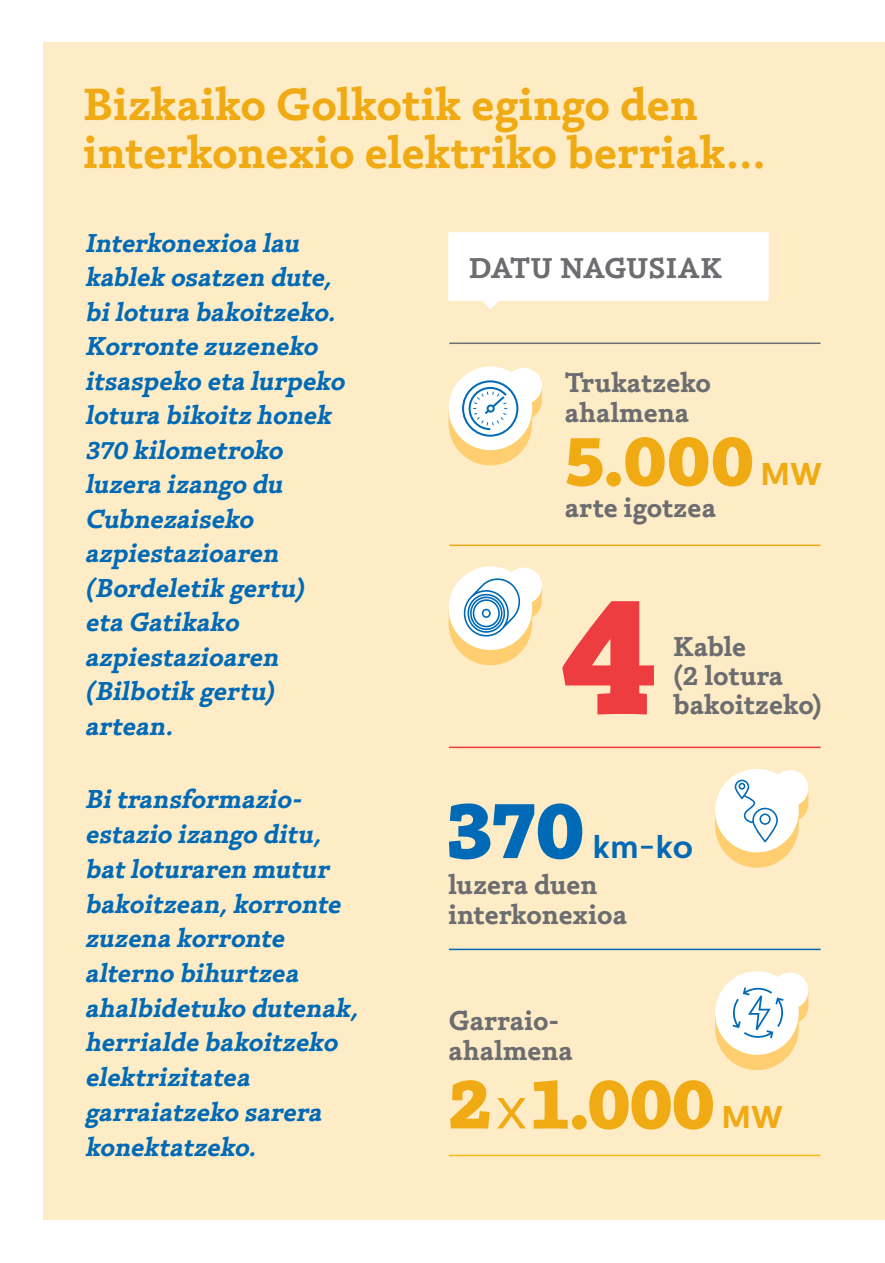
<style>
.page{position:relative;width:885px;height:1263px;background:#fff}
.page>*{position:absolute;margin:0;border:0;box-sizing:border-box;transform-origin:0 0}
.t1{font:700 185.7px "Silica";color:#ee3d41}
.t2{font:700 90px "Silica";color:#016ab6}
.t3{font:700 79.5px "Silica";letter-spacing:.015em;color:#f0ab14}
.t4{font:600 49.5px/48px "Silica";letter-spacing:.005em;color:#f0ab14}
.t5{font:600 31.5px "Silica";letter-spacing:.01em;color:#6c6d70}
.t6{font:700 31.5px "Centrale Sans";color:#016ab6}
.t7{font:700 31.5px "Centrale Sans";color:#f0ab14}
.t8{font:600 30px/30px "Silica";letter-spacing:.01em;color:#6c6d70}
.t9{font:italic 600 28.5px/34.5px "Silica";color:#016ab6}
.s1{font-family:"Centrale Sans";font-weight:400;font-size:58.5px}
</style>
<div class="page">
<div style="left:43px;top:43px;width:841px;height:1177px;background:#feecc6"></div>
<hr style="left:449px;top:545px;width:371px;height:1px;background:#f0ab14">
<hr style="left:449px;top:747px;width:371px;height:1px;background:#ee3d41">
<hr style="left:449px;top:949px;width:371px;height:1px;background:#016ab6">
<hr style="left:449px;top:1155px;width:371px;height:1px;background:#fcb814">
<svg style="left:715px;top:971px;width:93px;height:99px"></svg>
<svg style="left:715px;top:769px;width:93px;height:99px"></svg>
<svg style="left:448px;top:367px;width:94px;height:98px"></svg>
<svg style="left:448px;top:566px;width:94px;height:99px"></svg>
<svg style="left:448px;top:232px;width:320px;height:77px;background:#fefcf8"></svg>
<hr style="left:449px;top:342px;width:371px;height:2px;background:#6c6d70">
<p class="t4" style="left:84px;top:80px;width:683px">Bizkaiko Golkotik egingo den interkonexio elektriko berriak...</p>
<p class="t9" style="left:85px;top:225px;width:267px">Interkonexioa lau kablek osatzen dute, bilotura bakoitzeko.<br>Korronte zuzeneko itsasp eko eta lurp eko lotura bikoitz honek<br>370 kilometroko luzera izango du<br>Cubnezaiseko</p>
<p class="t9" style="left:85px;top:536px;width:226px">azpiestazioaren (Bordeletik gertu) eta Gatikako azpiestazioaren (Bilbotik gertu) artean.</p>
<p class="t9" style="left:85px;top:782px;width:280px">Bitransformazio&shy;estazio izango ditu, bat loturaren mutur bakoitzean,korronte zuzena korronte alterno bihurtzea ahalbidetuko dutenak, herrialde bakoitzeko elektrizitatea garraiatzeko sarera konektatzeko.</p>
<p class="t5" style="left:469px;top:250px;width:254px">DATU NAGUSIAK</p>
<p class="t8" style="left:565px;top:367px;width:147px">Trukatzeko ahalmena</p>
<p class="t3" style="left:564px;top:412px;width:190px">5.000</p>
<p class="t8" style="left:565px;top:492px;width:152px">arte igotzea</p>
<p class="t7" style="left:760px;top:455px;width:63px">MW</p>
<p class="t1" style="left:559px;top:543px;width:99px">4</p>
<p class="t8" style="left:673px;top:631px;width:74px">Kable</p>
<p class="t8" style="left:673px;top:661px;width:149px;line-height:29.1px">(2 lotura bakoitzeko)</p>
<p class="t2" style="left:446px;top:775px;width:139px">370</p>
<p class="t6" style="left:592px;top:828px;width:102px">km-ko</p>
<p class="t8" style="left:448px;top:869px;width:180px">luzera duen interkonexioa</p>
<p class="t8" style="left:449px;top:1005px;width:125px">Garraio&shy;ahalmena</p>
<p class="t3" style="left:450px;top:1055px;width:265px">2<span class="s1">x</span>1.000</p>
<p class="t7" style="left:721px;top:1098px;width:63px">MW</p>
</div>
